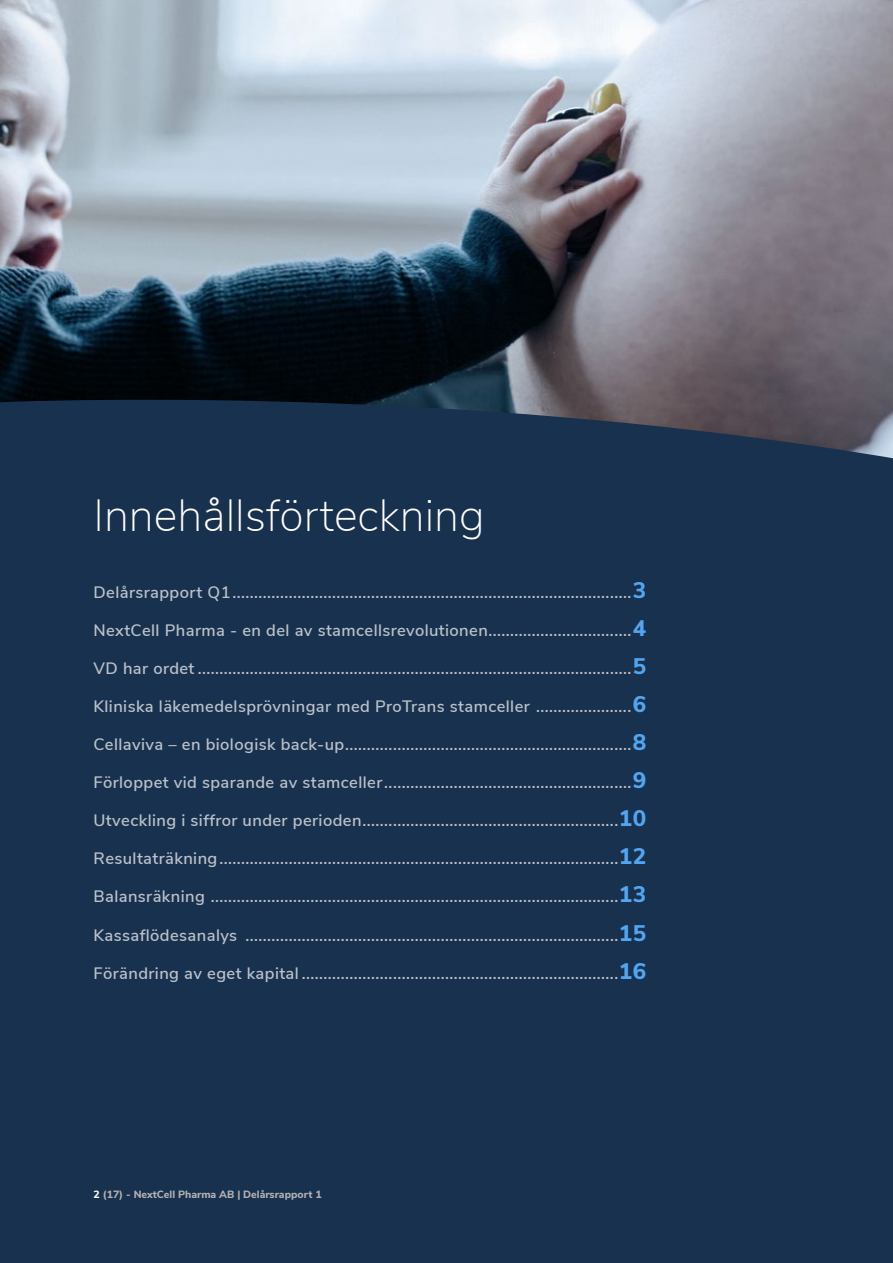
<style>
.page{position:relative;width:893px;height:1263px;background:#fff}
.page>*{position:absolute;margin:0;border:0;box-sizing:border-box;transform-origin:0 0}
.TOC_rubrik{font:200 45px "Nunito Sans";color:#fff}
.t1{font:600 16.5px "Nunito Sans";letter-spacing:.025em;color:#bac1ca}
.Sidnummer{font:800 10.5px "Nunito Sans";color:#b3b2b2}
.s1{font-weight:800;font-size:22.5px;color:#53a5f2}
.s2{color:#fff}
</style>
<div class="page">
<img style="left:0;top:0;width:893px;height:380px">
<div style="left:0;top:380px;width:893px;height:883px;background:#18314e"></div>
<p class="TOC_rubrik" style="left:94px;top:482px;width:393px">Innehållsförteckning</p>
<p class="t1" style="left:94px;top:581px;width:554px">Delårsrapport Q1............................................................................................<span class="s1">3</span></p>
<p class="t1" style="left:94px;top:619px;width:554px">NextCell Pharma - en del av stamcellsrevolutionen.................................<span class="s1">4</span></p>
<p class="t1" style="left:94px;top:657px;width:554px">VD har ordet ....................................................................................................<span class="s1">5</span></p>
<p class="t1" style="left:94px;top:695px;width:554px">Kliniska läkemedelsprövningar med ProTrans stamceller ......................<span class="s1">6</span></p>
<p class="t1" style="left:94px;top:733px;width:554px">Cellaviva – en biologisk back-up..................................................................<span class="s1">8</span></p>
<p class="t1" style="left:94px;top:771px;width:554px">Förloppet vid sparande av stamceller.........................................................<span class="s1">9</span></p>
<p class="t1" style="left:94px;top:809px;width:554px">Utveckling i siffror under perioden...........................................................<span class="s1">10</span></p>
<p class="t1" style="left:94px;top:847px;width:554px">Resultaträkning............................................................................................<span class="s1">12</span></p>
<p class="t1" style="left:94px;top:885px;width:554px">Balansräkning ..............................................................................................<span class="s1">13</span></p>
<p class="t1" style="left:94px;top:923px;width:554px">Kassaflödesanalys ......................................................................................<span class="s1">15</span></p>
<p class="t1" style="left:94px;top:961px;width:554px">Förändring av eget kapital .........................................................................<span class="s1">16</span></p>
<p class="Sidnummer" style="left:94px;top:1187px;width:230px"><span class="s2">2</span> (17) - NextCell Pharma AB | Delårsrapport 1</p>
</div>
